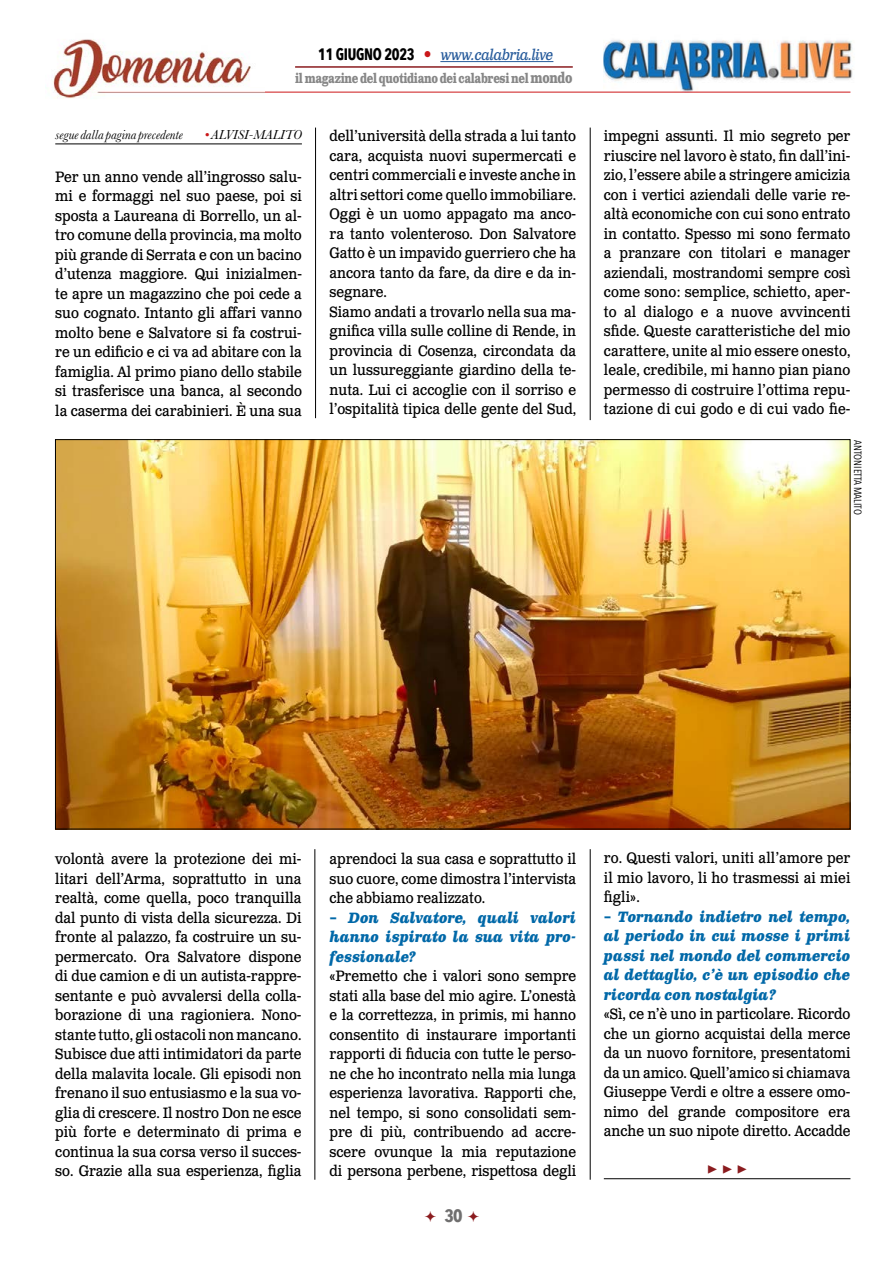
<style>
.page{position:relative;width:893px;height:1263px;background:#fff}
.page>*{position:absolute;margin:0;border:0;box-sizing:border-box;transform-origin:0 0}
.t1{font:700 18px "Minion Pro";color:#8b1c1f}
.t2{font:700 18px "Avenir Next Condensed";color:#706f6f}
.t3{font:15px/19.5px "Clarendon Text Pro";color:#000;text-align:justify;scale:.9 1}
.t4{font:italic 700 15px/19.5px "Clarendon Text Pro";letter-spacing:-.02em;color:#0068a8;text-align:justify;scale:.9 1}
.t5{font:italic 15px "Clarendon Text Pro";letter-spacing:-.025em;color:#275b9b;scale:.9 1}
.t6{font:700 13.5px "Clarendon Text Pro";letter-spacing:-.03em;color:#878787;scale:.75 1}
.t7{font:italic 13.5px "Baskerville";color:#000}
.t8{font:10.5px "Avenir Next Condensed";color:#000}
.s1{font-family:"Avenir Next Condensed";font-weight:700;font-style:normal;font-size:16.5px;color:#000}
.s2{font-weight:700;font-style:normal;font-size:16.5px;color:#ca181a}
.s3{font-size:15px}
.s4{color:#ca181a}
</style>
<div class="page">
<hr style="left:440px;top:61px;width:113px;height:1px;background:#275b9b">
<hr style="left:295px;top:66px;width:278px;height:2px;background:#8b1c1f">
<img style="left:604px;top:40px;width:249px;height:52px">
<hr style="left:103px;top:92px;width:747px;height:1px;background:#cd1719">
<hr style="left:55px;top:144px;width:247px;height:1px;background:#000">
<hr style="left:315px;top:128px;width:1px;height:290px;background:#000">
<hr style="left:590px;top:128px;width:1px;height:292px;background:#000">
<hr style="left:590px;top:849px;width:1px;height:331px;background:#000">
<hr style="left:315px;top:849px;width:1px;height:331px;background:#000">
<img style="left:57px;top:441px;width:791px;height:386px">
<hr style="left:604px;top:1178px;width:246px;height:1px;background:#000">
<img style="left:53px;top:39px;width:211px;height:60px">
<p class="t5" style="left:318px;top:46px;width:263px"><span class="s1">11 GIUGNO 2023</span> <span class="s2">•</span> www.calabria.live</p>
<p class="t6" style="left:295px;top:70px;width:371px">il magazine del quotidiano dei calabresi nel <span class="s3">mondo</span></p>
<p class="t7" style="left:55px;top:126px;width:129px">segue dalla pagina precedente</p>
<p class="t7" style="left:204px;top:126px;width:99px"><span class="s4">•</span> ALVISI-MALITO</p>
<p class="t3" style="left:55px;top:168px;width:276px">Per un anno vende all’ingrosso salu&shy;mi e formaggi nel suo paese, poi si sposta a Laureana di Borrello, un al&shy;tro comune della provincia, ma molto più grande di Serrata e con un bacino d’utenza maggiore. Qui inizialmen&shy;te apre un magazzino che poi cede a suo cognato. Intanto gli affari vanno molto bene e Salvatore si fa costrui&shy;re un edificio e ci va ad abitare con la famiglia. Al primo piano dello stabile si trasferisce una banca, al secondo la caserma dei carabinieri. È una sua</p>
<p class="t3" style="left:330px;top:127px;width:276px;text-align:left">dell’università della strada a lui tanto cara, acquista nuovi supermercati e centri commerciali e investe anche in altri settori come quello immobiliare.<br>Oggi è un uomo appagato ma anco&shy;ra tanto volenteroso. Don Salvatore Gatto è un impavido guerriero che ha ancora tanto da fare, da dire e da in&shy;segnare.<br>Siamo andati a trovarlo nella sua ma&shy;gnifica villa sulle colline di Rende, in provincia di Cosenza, circondata da un lussureggiante giardino della te&shy;nuta. Lui ci accoglie con il sorriso e l’ospitalità tipica delle gente del Sud,</p>
<p class="t3" style="left:604px;top:127px;width:276px">impegni assunti. Il mio segreto per riuscire nel lavoro è stato, fin dall’ini&shy;zio, l’essere abile a stringere amicizia con i vertici aziendali delle varie re&shy;altà economiche con cui sono entrato in contatto. Spesso mi sono fermato a pranzare con titolari e manager aziendali, mostrandomi sempre così come sono: semplice, schietto, aper&shy;to al dialogo e a nuove avvincenti sfide. Queste caratteristiche del mio carattere, unite al mio essere onesto, leale, credibile, mi hanno pian piano permesso di costruire l’ottima repu&shy;tazione di cui godo e di cui vado fie-</p>
<p class="t8" style="left:867px;top:440px;width:76px;rotate:90deg">ANTONIETTA MALITO</p>
<p class="t3" style="left:55px;top:850px;width:275px">volontà avere la protezione dei mi&shy;litari dell’Arma, soprattutto in una realtà, come quella, poco tranquilla dal punto di vista della sicurezza. Di fronte al palazzo, fa costruire un su&shy;permercato. Ora Salvatore dispone di due camion e di un autista-rappre&shy;sentante e può avvalersi della colla&shy;borazione di una ragioniera. Nono&shy;stante tutto, gli ostacoli non mancano.<br>Subisce due atti intimidatori da parte della malavita locale. Gli episodi non frenano il suo entusiasmo e la sua vo&shy;glia di crescere. Il nostro Don ne esce più forte e determinato di prima e continua la sua corsa verso il succes&shy;so. Grazie alla sua esperienza, figlia</p>
<p class="t3" style="left:330px;top:850px;width:276px">aprendoci la sua casa e soprattutto il suo cuore, come dimostra l’intervista che abbiamo realizzato.</p>
<p class="t4" style="left:330px;top:909px;width:276px">– Don Salvatore, quali valori hanno ispirato la sua vita pro&shy;fessionale?</p>
<p class="t3" style="left:330px;top:967px;width:276px">«Premetto che i valori sono sempre stati alla base del mio agire. L’onestà e la correttezza, in primis, mi hanno consentito di instaurare importanti rapporti di fiducia con tutte le perso&shy;ne che ho incontrato nella mia lunga esperienza lavorativa. Rapporti che, nel tempo, si sono consolidati sem&shy;pre di più, contribuendo ad accre&shy;scere ovunque la mia reputazione di persona perbene, rispettosa degli</p>
<p class="t2" style="left:444px;top:1205px;width:19px">30</p>
<p class="t3" style="left:604px;top:849px;width:276px">ro. Questi valori, uniti all’amore per il mio lavoro, li ho trasmessi ai miei figli».</p>
<p class="t4" style="left:604px;top:907px;width:276px">– Tornando indietro nel tempo, al periodo in cui mosse i primi passi nel mondo del commercio al dettaglio, c’è un episodio che ricorda con nostalgia?</p>
<p class="t3" style="left:604px;top:1005px;width:276px">«Sì, ce n’è uno in particolare. Ricordo che un giorno acquistai della merce da un nuovo fornitore, presentatomi da un amico. Quell’amico si chiamava Giuseppe Verdi e oltre a essere omo&shy;nimo del grande compositore era anche un suo nipote diretto. Accadde</p>
<p class="t1" style="left:707px;top:1156px;width:42px">▶ ▶ ▶</p>
</div>
